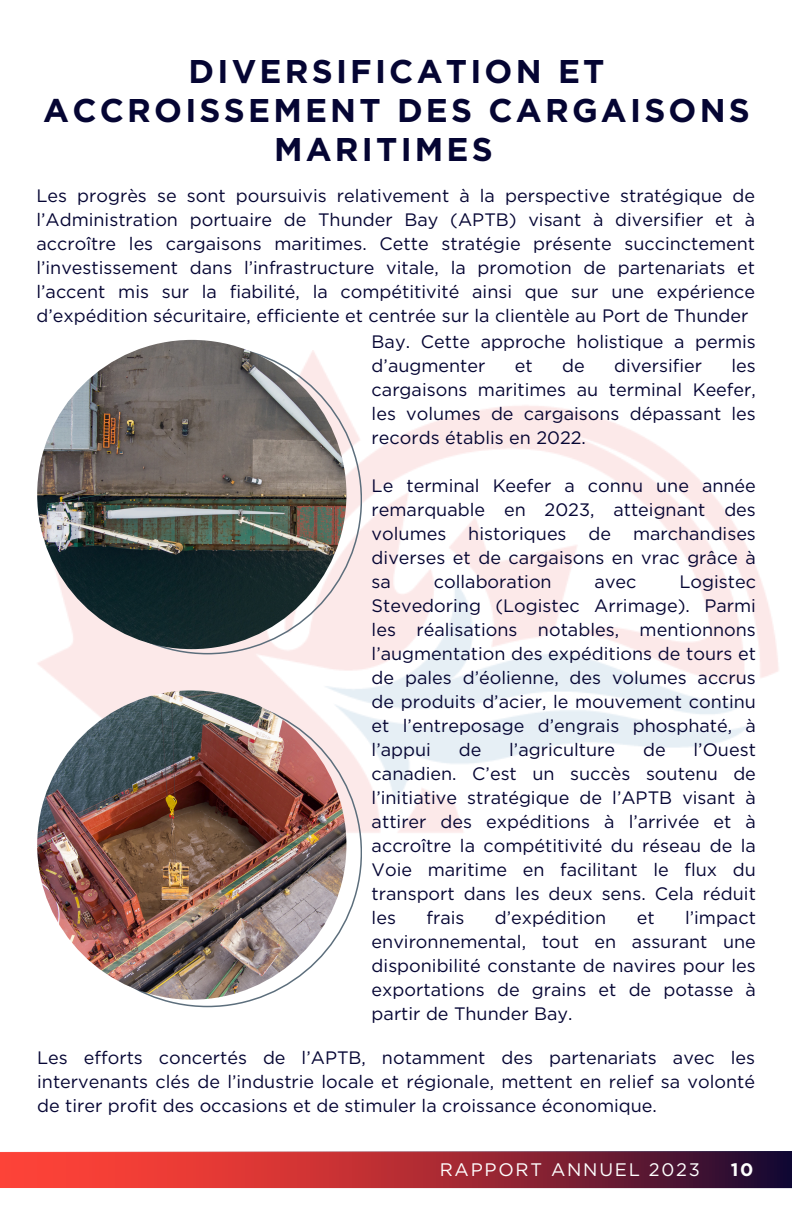
<style>
.page{position:relative;width:792px;height:1224px;background:#fff}
.page>*{position:absolute;margin:0;border:0;box-sizing:border-box;transform-origin:0 0}
.t1{font:700 32.8px "Gotham";letter-spacing:.1em;color:#050533}
.t2{font:18.2px "Gotham";letter-spacing:.095em;color:#fff}
.t3{font:700 18.2px "Gotham";color:#fff}
.t4{font:18px/24px "Gotham";color:#050533;text-align:justify}
</style>
<div class="page">
<svg style="left:56px;top:698px;width:306px;height:309px"></svg>
<svg style="left:53px;top:345px;width:309px;height:309px"></svg>
<img style="left:37px;top:690px;width:309px;height:310px;border-radius:50%">
<img style="left:37px;top:340px;width:309px;height:309px;border-radius:50%">
<svg style="left:0;top:1152px;width:792px;height:36px;background:#a72a34"></svg>
<p class="t1" style="left:189px;top:51px;width:417px">DIVERSIFICATION ET</p>
<p class="t1" style="left:43px;top:90px;width:708px">ACCROISSEMENT DES CARGAISONS</p>
<p class="t1" style="left:274px;top:129px;width:220px">MARITIMES</p>
<p class="t4" style="left:36px;top:184px;width:720px">Les progrès se sont poursuivis relativement à la perspective stratégique de l’Administration portuaire de Thunder Bay (APTB) visant à diversifier et à accroître les cargaisons maritimes. Cette stratégie présente succinctement l’investissement dans l’infrastructure vitale, la promotion de partenariats et l’accent mis sur la fiabilité, la compétitivité ainsi que sur une expérience d’expédition sécuritaire, efficiente et centrée sur la clientèle au Port de Thunder</p>
<p class="t4" style="left:372px;top:330px;width:386px">Bay. Cette approche holistique a permis d’augmenter</p>
<p class="t4" style="left:515px;top:354px;width:19px">et</p>
<p class="t4" style="left:562px;top:354px;width:24px">de</p>
<p class="t4" style="left:614px;top:354px;width:90px">diversifier</p>
<p class="t4" style="left:372px;top:354px;width:386px;text-indent:360px">les cargaisons maritimes au terminal Keefer, les volumes de cargaisons dépassant les records établis en 2022.</p>
<p class="t4" style="left:372px;top:474px;width:386px">Le terminal Keefer a connu une année remarquable en 2023, atteignant des volumes historiques de marchandises diverses et de cargaisons en vrac grâce à sa</p>
<p class="t4" style="left:434px;top:570px;width:119px">collaboration</p>
<p class="t4" style="left:595px;top:570px;width:43px">avec</p>
<p class="t4" style="left:372px;top:570px;width:386px;text-indent:308px">Logistec Stevedoring (Logistec Arrimage). Parmi les réalisations notables, mentionnons l’augmentation des expéditions de tours et de pales d’éolienne, des volumes accrus de produits d’acier, le mouvement continu et l’entreposage d’engrais phosphaté, à l’appui</p>
<p class="t4" style="left:372px;top:738px;width:386px;text-indent:322px">l’Ouest canadien. C’est un succès soutenu de l’initiative stratégique de l’APTB visant à attirer des expéditions à l’arrivée et à accroître la compétitivité du réseau de la Voie maritime en facilitant le flux du transport dans les deux sens. Cela réduit les</p>
<p class="t4" style="left:459px;top:738px;width:24px">de</p>
<p class="t4" style="left:509px;top:738px;width:107px">l’agriculture</p>
<p class="t4" style="left:643px;top:738px;width:24px">de</p>
<p class="t4" style="left:426px;top:906px;width:40px">frais</p>
<p class="t4" style="left:495px;top:906px;width:113px">d’expédition</p>
<p class="t4" style="left:637px;top:906px;width:19px">et</p>
<p class="t4" style="left:372px;top:906px;width:386px;text-indent:313px">l’impact environnemental, tout en assurant une disponibilité constante de navires pour les exportations de grains et de potasse à partir de Thunder Bay.</p>
<p class="t4" style="left:37px;top:1046px;width:720px">Les efforts concertés de l’APTB, notamment des partenariats avec les intervenants clés de l’industrie locale et régionale, mettent en relief sa volonté de tirer profit des occasions et de stimuler la croissance économique.</p>
<p class="t2" style="left:440px;top:1159px;width:262px">RAPPORT ANNUEL 2023</p>
<p class="t3" style="left:731px;top:1159px;width:24px">10</p>
</div>
